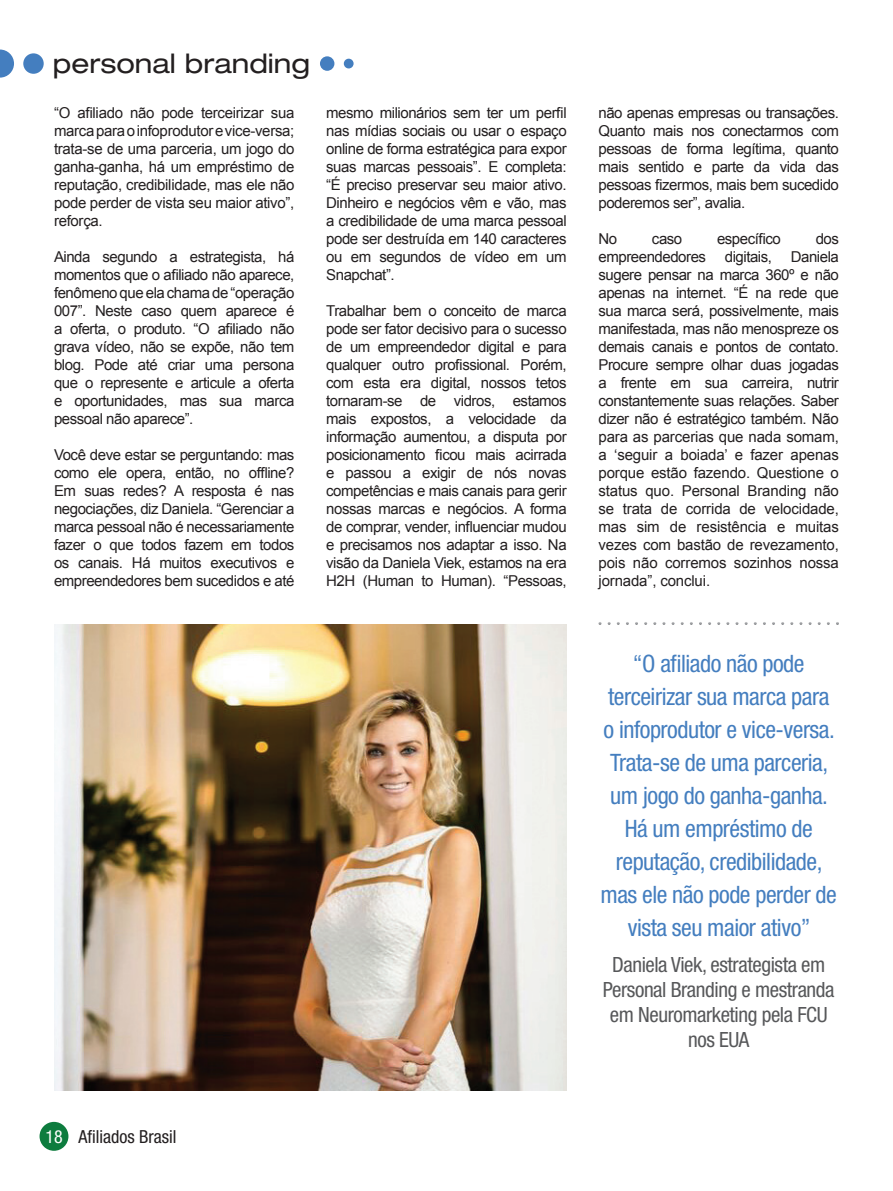
<style>
.page{position:relative;width:893px;height:1191px;background:#fff}
.page>*{position:absolute;margin:0;border:0;box-sizing:border-box;transform-origin:0 0}
.t1{font:expanded 27px "Helvetica Neue LT Std";color:#231f20}
.t2{font:condensed 24px/33px "Helvetica Neue LT Std";letter-spacing:-.02em;color:#447ebf;text-align:center}
.t3{font:condensed 21px/25.2px "Helvetica Neue LT Std";letter-spacing:-.02em;color:#57585a;text-align:center}
.t4{font:condensed 18px "Helvetica Neue LT Std";color:#231f20}
.t5{font:15px/18px "Arial";letter-spacing:-.03em;color:#231f20;text-align:justify}
.s1{color:#fff}
</style>
<div class="page">
<svg style="left:0;top:50px;width:14px;height:28px"></svg>
<div style="left:23px;top:53px;width:21px;height:21px;background:#447ebf;border-radius:50%"></div>
<div style="left:320px;top:56px;width:14px;height:15px;background:#447ebf;border-radius:50%"></div>
<div style="left:344px;top:59px;width:10px;height:9px;background:#447ebf;border-radius:50%"></div>
<div style="left:40px;top:1121px;width:28px;height:29px;background:#0d7c3e;border-radius:50%"></div>
<img style="left:54px;top:624px;width:513px;height:466px">
<svg style="left:598px;top:622px;width:241px;height:3px"></svg>
<h1 class="t1" style="left:53px;top:47px;width:259px">personal branding</h1>
<p class="t5" style="left:54px;top:104px;width:242px">“O afiliado não pode terceirizar sua marca para o infoprodutor e vice-versa; trata-se de uma parceria, um jogo do ganha-ganha, há um empréstimo de reputação, credibilidade, mas ele não pode perder de vista seu maior ativo”, reforça.</p>
<p class="t5" style="left:54px;top:248px;width:242px">Ainda segundo a estrategista, há momentos que o afiliado não aparece, fenômeno que ela chama de “operação 007”. Neste caso quem aparece é a oferta, o produto. “O afiliado não grava vídeo, não se expõe, não tem blog. Pode até criar uma persona que o represente e articule a oferta e oportunidades, mas sua marca pessoal não aparece”.</p>
<p class="t5" style="left:54px;top:446px;width:242px">Você deve estar se perguntando: mas como ele opera, então, no offline?<br>Em suas redes? A resposta é nas negociações, diz Daniela. “Gerenciar a marca pessoal não é necessariamente fazer o que todos fazem em todos os canais. Há muitos executivos e empreendedores bem sucedidos e até</p>
<p class="t5" style="left:326px;top:104px;width:242px">mesmo milionários sem ter um perfil nas mídias sociais ou usar o espaço online de forma estratégica para expor suas marcas pessoais”. E completa: “É preciso preservar seu maior ativo.<br>Dinheiro e negócios vêm e vão, mas a credibilidade de uma marca pessoal pode ser destruída em 140 caracteres ou em segundos de vídeo em um Snapchat”.</p>
<p class="t5" style="left:326px;top:302px;width:242px">Trabalhar bem o conceito de marca pode ser fator decisivo para o sucesso de um empreendedor digital e para qualquer outro profissional. Porém, com esta era digital, nossos tetos tornaram-se de vidros, estamos mais expostos, a velocidade da informação aumentou, a disputa por posicionamento ficou mais acirrada e passou a exigir de nós novas competências e mais canais para gerir nossas marcas e negócios. A forma de comprar, vender, influenciar mudou e precisamos nos adaptar a isso. Na visão da Daniela Viek, estamos na era H2H (Human to Human). “Pessoas,</p>
<p class="t5" style="left:598px;top:104px;width:242px">não apenas empresas ou transações.<br>Quanto mais nos conectarmos com pessoas de forma legítima, quanto mais sentido e parte da vida das pessoas fizermos, mais bem sucedido poderemos ser”, avalia.</p>
<p class="t5" style="left:598px;top:230px;width:20px">No</p>
<p class="t5" style="left:652px;top:230px;width:32px">caso</p>
<p class="t5" style="left:717px;top:230px;width:65px">específico</p>
<p class="t5" style="left:598px;top:230px;width:242px;text-indent:217px">dos empreendedores digitais, Daniela sugere pensar na marca 360º e não apenas na internet. “É na rede que sua marca será, possivelmente, mais manifestada, mas não menospreze os demais canais e pontos de contato.<br>Procure sempre olhar duas jogadas a frente em sua carreira, nutrir constantemente suas relações. Saber dizer não é estratégico também. Não para as parcerias que nada somam, a ‘seguir a boiada’ e fazer apenas porque estão fazendo. Questione o status quo. Personal Branding não se trata de corrida de velocidade, mas sim de resistência e muitas vezes com bastão de revezamento, pois não corremos sozinhos nossa jornada”, conclui.</p>
<h2 class="t2" style="left:601px;top:646px;width:238px">“O afiliado não pode terceirizar sua marca para o infoprodutor e vice-versa.<br>Trata-se de uma parceria, um jogo do ganha-ganha.<br>Há um empréstimo de reputação, credibilidade, mas ele não pode perder de vista seu maior ativo”</h2>
<h3 class="t3" style="left:603px;top:951px;width:233px">Daniela Viek, estrategista em<br>Personal Branding e mestranda em Neuromarketing pela FCU nos EUA</h3>
<p class="t4" style="left:45px;top:1126px;width:133px"><span class="s1">18</span> Afiliados Brasil</p>
</div>
